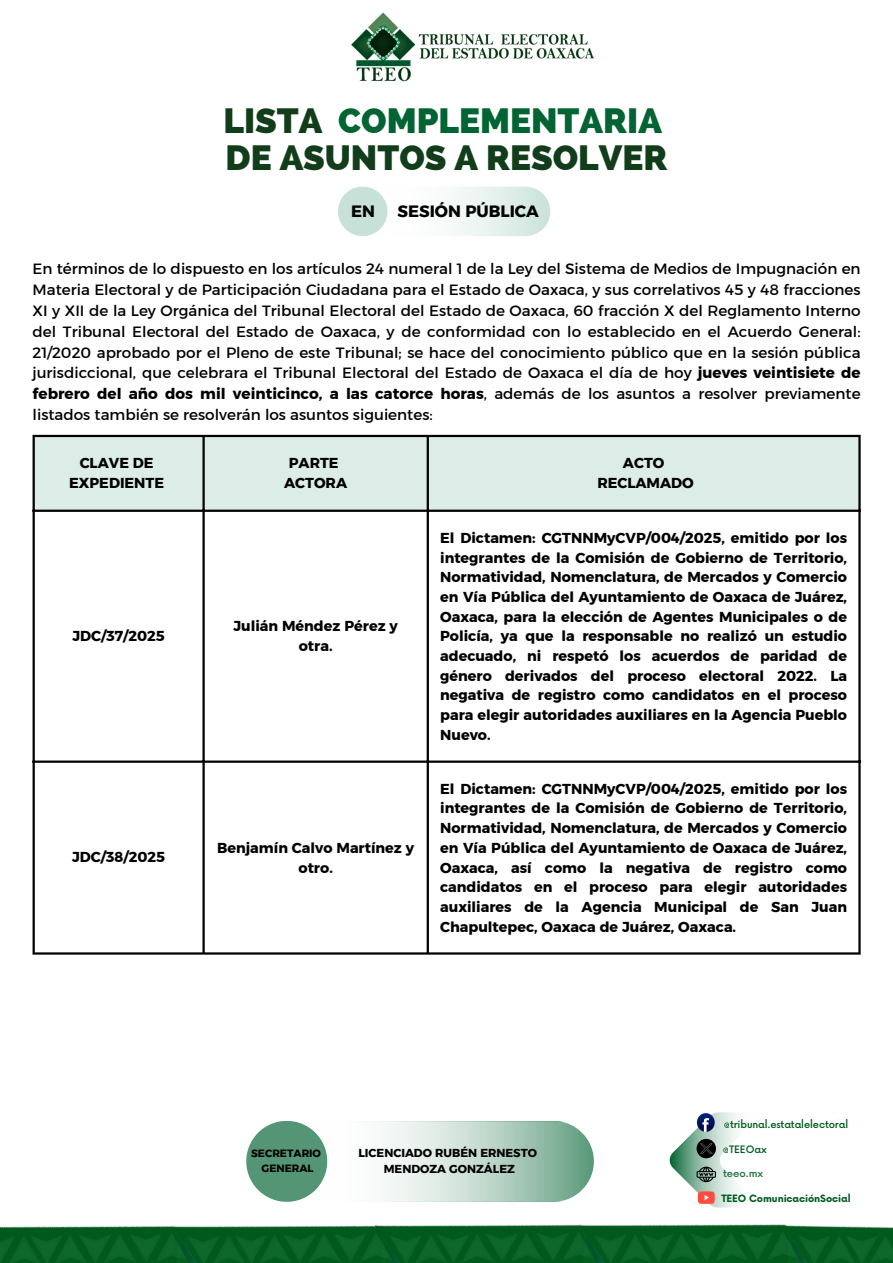
<style>
.page{position:relative;width:893px;height:1263px;background:#fff}
.page>*{position:absolute;margin:0;border:0;box-sizing:border-box;transform-origin:0 0}
.t1{font:800 35.1px/36.6px "Raleway";color:#123d1a}
.t2{font:16.35px "Kief Montaser Bold";color:#000}
.t3{font:15.15px/20.9px "Kief Montaser Regular";color:#000;text-align:justify}
.t4{font:14.4px/19.6px "Kief Montaser Bold";color:#000;text-align:center}
.t5{font:11.55px/15.8px "Kief Montaser Bold";color:#000;text-align:center}
.t6{font:10.5px/14.4px "Kief Montaser Bold";color:#000;text-align:center}
.t7{font:500 10.12px "Now";color:#237443}
.t8{font:500 9.98px "Now";letter-spacing:-.01em;color:#005d21}
.t9{font:700 9.82px "Now";letter-spacing:-.01em;color:#005d21}
.s1{color:#026333}
.s2{font-family:"Kief Montaser Bold"}
</style>
<div class="page">
<img style="left:0;top:1226px;width:173px;height:37px">
<img style="left:173px;top:1225px;width:202px;height:38px">
<img style="left:375px;top:1224px;width:204px;height:39px">
<img style="left:579px;top:1207px;width:205px;height:56px">
<img style="left:784px;top:1224px;width:109px;height:39px">
<div style="left:35px;top:437px;width:823px;height:73px;background:#dcede8"></div>
<hr style="left:33px;top:437px;width:2px;height:515px;background:#000">
<hr style="left:202px;top:437px;width:3px;height:515px;background:#000">
<hr style="left:427px;top:437px;width:2px;height:515px;background:#000">
<hr style="left:858px;top:437px;width:2px;height:515px;background:#000">
<hr style="left:33px;top:435px;width:827px;height:2px;background:#000">
<hr style="left:33px;top:510px;width:827px;height:2px;background:#000">
<hr style="left:33px;top:760px;width:827px;height:3px;background:#000">
<hr style="left:33px;top:952px;width:827px;height:2px;background:#000">
<img style="left:351px;top:12px;width:244px;height:70px">
<svg style="left:338px;top:187px;width:212px;height:49px"></svg>
<svg style="left:669px;top:1113px;width:68px;height:94px"></svg>
<svg style="left:246px;top:1121px;width:348px;height:81px"></svg>
<p class="t1" style="left:223px;top:103px;width:446px">LISTA <span class="s1">COMPLEMENTARIA<br></span>DE ASUNTOS A RESOLVER</p>
<p class="t2" style="left:351px;top:201px;width:25px">EN</p>
<p class="t2" style="left:397px;top:201px;width:143px">SESIÓN PÚBLICA</p>
<p class="t3" style="left:33px;top:258px;width:829px">En términos de lo dispuesto en los artículos 24 numeral 1 de la Ley del Sistema de Medios de Impugnación en Materia Electoral y de Participación Ciudadana para el Estado de Oaxaca, y sus correlativos 45 y 48 fracciones XI y XII de la Ley Orgánica del Tribunal Electoral del Estado de Oaxaca, 60 fracción X del Reglamento Interno del Tribunal Electoral del Estado de Oaxaca, y de conformidad con lo establecido en el Acuerdo General:<br>21/2020 aprobado por el Pleno de este Tribunal; se hace del conocimiento público que en la sesión pública jurisdiccional, que celebrara el Tribunal Electoral del Estado de Oaxaca el día de hoy <span class="s2">jueves veintisiete de febrero del año dos mil veinticinco, a las catorce horas</span>, además de los asuntos a resolver previamente listados también se resolverán los asuntos siguientes:</p>
<p class="t4" style="left:80px;top:453px;width:75px">CLAVE DE</p>
<h1 class="t4" style="left:69px;top:473px;width:96px">EXPEDIENTE</h1>
<p class="t4" style="left:289px;top:453px;width:51px">PARTE</p>
<h2 class="t4" style="left:284px;top:473px;width:64px">ACTORA</h2>
<p class="t4" style="left:72px;top:626px;width:94px">JDC/37/2025</p>
<p class="t4" style="left:233px;top:616px;width:166px">Julián Méndez Pérez y otra.</p>
<p class="t4" style="left:72px;top:847px;width:95px">JDC/38/2025</p>
<p class="t4" style="left:217px;top:838px;width:198px">Benjamín Calvo Martínez y otro.</p>
<h2 class="t4" style="left:623px;top:453px;width:43px">ACTO</h2>
<h3 class="t4" style="left:597px;top:473px;width:98px">RECLAMADO</h3>
<p class="t4" style="left:440px;top:528px;width:408px;text-align:justify">El Dictamen: CGTNNMyCVP/004/2025, emitido por los integrantes de la Comisión de Gobierno de Territorio, Normatividad, Nomenclatura, de Mercados y Comercio en Vía Pública del Ayuntamiento de Oaxaca de Juárez, Oaxaca, para la elección de Agentes Municipales o de Policía, ya que la responsable no realizó un estudio adecuado, ni respetó los acuerdos de paridad de género derivados del proceso electoral 2022. La negativa de registro como candidatos en el proceso para elegir autoridades auxiliares en la Agencia Pueblo Nuevo.</p>
<p class="t4" style="left:440px;top:779px;width:408px;text-align:justify">El Dictamen: CGTNNMyCVP/004/2025, emitido por los integrantes de la Comisión de Gobierno de Territorio, Normatividad, Nomenclatura, de Mercados y Comercio en Vía Pública del Ayuntamiento de Oaxaca de Juárez, Oaxaca, así como la negativa de registro como candidatos en el proceso para elegir autoridades auxiliares de la Agencia Municipal de San Juan Chapultepec, Oaxaca de Juárez, Oaxaca.</p>
<p class="t6" style="left:251px;top:1146px;width:71px">SECRETARIO<br>GENERAL</p>
<p class="t5" style="left:358px;top:1145px;width:180px">LICENCIADO RUBÉN ERNESTO<br>MENDOZA GONZÁLEZ</p>
<p class="t8" style="left:724px;top:1119px;width:126px">@tribunal.estatalelectoral</p>
<p class="t8" style="left:723px;top:1144px;width:45px">@TEEOax</p>
<p class="t7" style="left:723px;top:1167px;width:42px">teeo.mx</p>
<p class="t9" style="left:721px;top:1193px;width:131px">TEEO ComunicaciónSocial</p>
</div>
